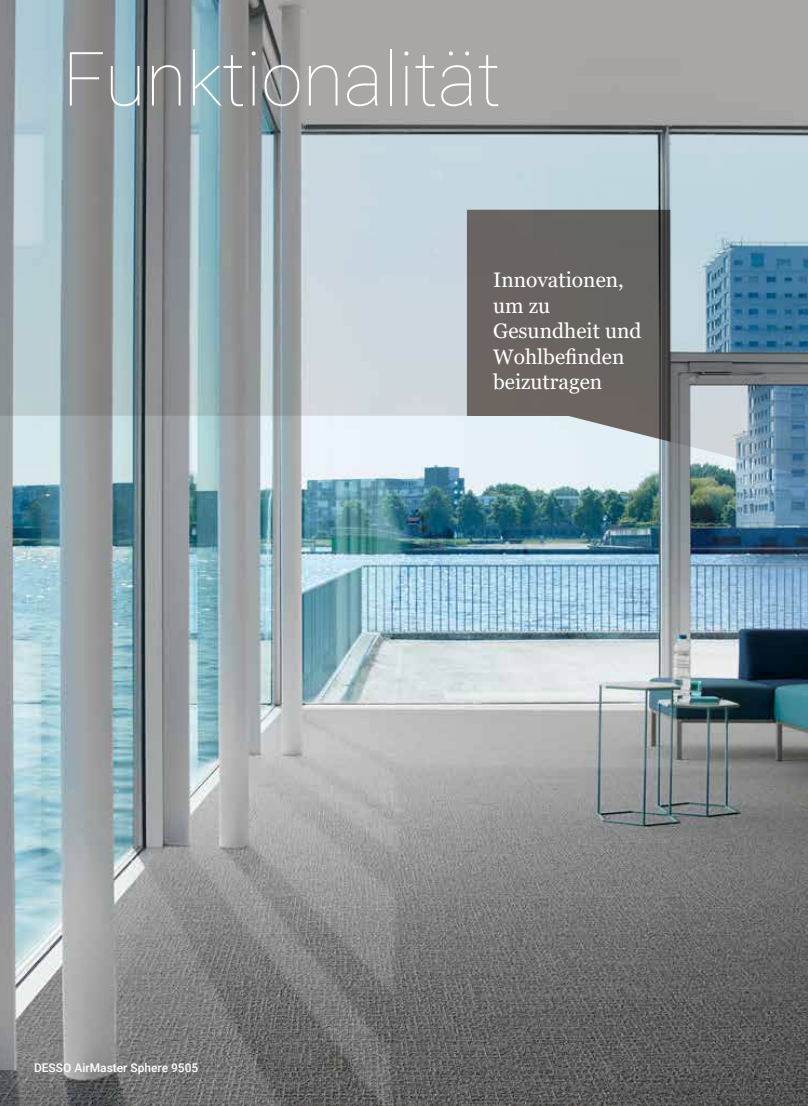
<style>
.page{position:relative;width:808px;height:1106px;background:#fff}
.page>*{position:absolute;margin:0;border:0;box-sizing:border-box;transform-origin:0 0}
.t1{font:100 75px "Roboto";color:#fff}
.t2{font:21px/25.5px "Georgia";color:#fff}
.t3{font:500 12px "Roboto";color:#fff}
</style>
<div class="page">
<img style="left:0;top:545px;width:808px;height:561px">
<img style="left:0;top:0;width:808px;height:545px">
<svg style="left:467px;top:210px;width:203px;height:232px;background:#706d6b"></svg>
<h1 class="t1" style="left:63px;top:26px;width:440px">Funktionalität</h1>
<p class="t3" style="left:34px;top:1059px;width:166px">DESSO AirMaster Sphere 9505</p>
<p class="t2" style="left:493px;top:268px;width:150px">Innovationen, um zu<br>Gesundheit und<br>Wohlbefinden beizutragen</p>
</div>
